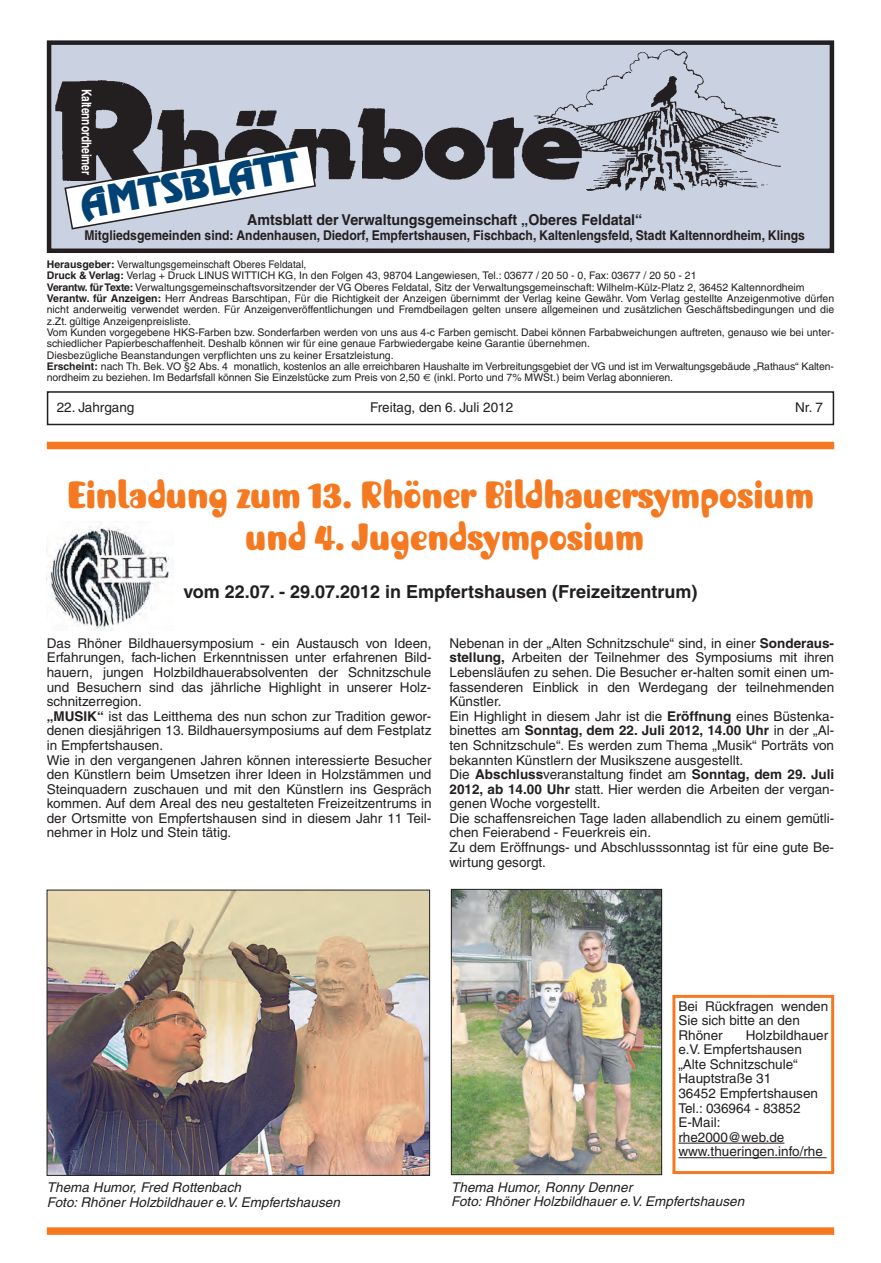
<style>
.page{position:relative;width:881px;height:1263px;background:#fff}
.page>*{position:absolute;margin:0;border:0;box-sizing:border-box;transform-origin:0 0}
.t1{font:39px/42.2px "Jellybaby ITC";color:#f47921;text-align:center}
.t2{font:36px "Revue LT";color:#004274}
.t3{font:700 18px "Helvetica LT";color:#231f20}
.t4{font:700 15px "Helvetica LT";color:#231f20;scale:.95 1}
.t5{font:13.5px/14.5px "Helvetica LT";color:#231f20}
.t6{font:italic 13.5px/14.5px "Helvetica LT";letter-spacing:.005em;color:#231f20}
.t7{font:700 13.5px "Helvetica LT";color:#231f20;scale:.9 1}
.t8{font:700 13.5px "Helvetica LT";color:#fff;scale:.75 1}
.t9{font:10.5px/11.4px "Helvetica LT";color:#231f20;scale:.95 1}
.s1{font-weight:700}
.s2{font-family:"Euro Sans"}
</style>
<div class="page">
<div style="left:47px;top:391px;width:786px;height:34px;border:2px solid #231f20"></div>
<div style="left:49px;top:43px;width:782px;height:208px;background:#cad1e1"></div>
<img style="left:55px;top:49px;width:726px;height:142px">
<div style="left:47px;top:40px;width:786px;height:213px;border:4px solid #231f20"></div>
<div style="left:71px;top:90px;width:24px;height:86px;background:#231f20"></div>
<svg style="left:63px;top:144px;width:254px;height:86px"></svg>
<img style="left:48px;top:521px;width:125px;height:109px">
<div style="left:672px;top:995px;width:161px;height:179px;border:3px solid #f47921"></div>
<hr style="left:678px;top:1143px;width:106px;height:1px;background:#231f20">
<hr style="left:678px;top:1157px;width:148px;height:1px;background:#231f20">
<img style="left:49px;top:892px;width:378px;height:281px">
<img style="left:453px;top:891px;width:206px;height:282px">
<div style="left:451px;top:889px;width:210px;height:286px;border:1px solid #231f20"></div>
<div style="left:47px;top:442px;width:786px;height:7px;background:#f47921"></div>
<div style="left:47px;top:1227px;width:786px;height:8px;background:#f47921"></div>
<p class="t8" style="left:92px;top:89px;width:117px;rotate:90deg">Kaltennordheimer</p>
<h2 class="t2" style="left:77px;top:186px;width:223px;rotate:-10deg">AMTSBLATT</h2>
<p class="t4" style="left:247px;top:214px;width:417px">Amtsblatt der Verwaltungsgemeinschaft „Oberes Feldatal“</p>
<p class="t7" style="left:84px;top:230px;width:801px">Mitgliedsgemeinden sind: Andenhausen, Diedorf, Empfertshausen, Fischbach, Kaltenlengsfeld, Stadt Kaltennordheim, Klings</p>
<p class="t9" style="left:47px;top:259px;width:830px"><span class="s1">Herausgeber:</span> Verwaltungsgemeinschaft Oberes Feldatal,<br><span class="s1">Druck &amp; Verlag:</span> Verlag + Druck LINUS WITTICH KG, In den Folgen 43, 98704 Langewiesen, Tel.: 03677 / 20 50 - 0, Fax: 03677 / 20 50 - 21<br><span class="s1">Verantw. fürTexte:</span> Verwaltungsgemeinschaftsvorsitzender der VG Oberes Feldatal, Sitz der Verwaltungsgemeinschaft: Wilhelm-Külz-Platz 2, 36452 Kaltennordheim <span class="s1">Verantw. für Anzeigen:</span> Herr Andreas Barschtipan, Für die Richtigkeit der Anzeigen übernimmt der Verlag keine Gewähr. Vom Verlag gestellte Anzeigenmotive dürfen nicht anderweitig verwendet werden. Für Anzeigenveröffentlichungen und Fremdbeilagen gelten unsere allgemeinen und zusätzlichen Geschäftsbedingungen und die z.Zt. gültige Anzeigenpreisliste.<br>Vom Kunden vorgegebene HKS-Farben bzw. Sonderfarben werden von uns aus 4-c Farben gemischt. Dabei können Farbabweichungen auftreten, genauso wie bei unter&shy;schiedlicher Papierbeschaffenheit. Deshalb können wir für eine genaue Farbwiedergabe keine Garantie übernehmen.<br>Diesbezügliche Beanstandungen verpflichten uns zu keiner Ersatzleistung.<br><span class="s1">Erscheint:</span> nach Th. Bek. VO §2 Abs. 4 monatlich, kostenlos an alle erreichbaren Haushalte im Verbreitungsgebiet der VG und ist im Verwaltungsgebäude „Rathaus“ Kalten&shy;nordheim zu beziehen. Im Bedarfsfall können Sie Einzelstücke zum Preis von 2,50 <span class="s2">€</span> (inkl. Porto und 7% MWSt.) beim Verlag abonnieren.</p>
<p class="t5" style="left:57px;top:401px;width:79px">22. Jahrgang</p>
<p class="t5" style="left:370px;top:401px;width:144px">Freitag, den 6. Juli 2012</p>
<p class="t5" style="left:794px;top:401px;width:29px">Nr. 7</p>
<h1 class="t1" style="left:67px;top:478px;width:748px">Einladung zum 13. Rhöner Bildhauersymposium und 4. Jugendsymposium</h1>
<h3 class="t3" style="left:183px;top:585px;width:515px">vom 22.07. - 29.07.2012 in Empfertshausen (Freizeitzentrum)</h3>
<p class="t5" style="left:47px;top:637px;width:386px">Das Rhöner Bildhauersymposium - ein Austausch von Ideen, Erfahrungen, fach-lichen Erkenntnissen unter erfahrenen Bild&shy;hauern, jungen Holzbildhauerabsolventen der Schnitzschule und Besuchern sind das jährliche Highlight in unserer Holz&shy;schnitzerregion.<br><span class="s1">„MUSIK“</span> ist das Leitthema des nun schon zur Tradition gewor&shy;denen diesjährigen 13. Bildhauersymposiums auf dem Festplatz in Empfertshausen.<br>Wie in den vergangenen Jahren können interessierte Besucher den Künstlern beim Umsetzen ihrer Ideen in Holzstämmen und Steinquadern zuschauen und mit den Künstlern ins Gespräch kommen. Auf dem Areal des neu gestalteten Freizeitzentrums in der Ortsmitte von Empfertshausen sind in diesem Jahr 11 Teil&shy;nehmer in Holz und Stein tätig.</p>
<p class="t5" style="left:449px;top:637px;width:386px">Nebenan in der „Alten Schnitzschule“ sind, in einer <span class="s1">Sonderaus&shy;stellung,</span> Arbeiten der Teilnehmer des Symposiums mit ihren Lebensläufen zu sehen. Die Besucher er-halten somit einen um&shy;fassenderen Einblick in den Werdegang der teilnehmenden Künstler.<br>Ein Highlight in diesem Jahr ist die <span class="s1">Eröffnung</span> eines Büstenka&shy;binettes am <span class="s1">Sonntag, dem 22. Juli 2012, 14.00 Uhr</span> in der „Al&shy;ten Schnitzschule“. Es werden zum Thema „Musik“ Porträts von bekannten Künstlern der Musikszene ausgestellt.<br>Die <span class="s1">Abschluss</span>veranstaltung findet am <span class="s1">Sonntag, dem 29. Juli 2012, ab 14.00 Uhr</span> statt. Hier werden die Arbeiten der vergan&shy;genen Woche vorgestellt.<br>Die schaffensreichen Tage laden allabendlich zu einem gemütli&shy;chen Feierabend - Feuerkreis ein.<br>Zu dem Eröffnungs- und Abschlusssonntag ist für eine gute Be&shy;wirtung gesorgt.</p>
<p class="t5" style="left:678px;top:1000px;width:151px">Bei Rückfragen wenden<br>Sie sich bitte an den<br>Rhöner</p>
<p class="t5" style="left:678px;top:1029px;width:151px;text-indent:67px">Holzbildhauer e.V. Empfertshausen „Alte Schnitzschule“<br>Hauptstraße 31<br>36452 Empfertshausen<br>Tel.: 036964 - 83852<br>E-Mail: rhe2000@web.de www.thueringen.info/rhe</p>
<p class="t6" style="left:47px;top:1181px;width:294px">Thema Humor, Fred Rottenbach<br>Foto: Rhöner Holzbildhauer e.V. Empfertshausen</p>
<p class="t6" style="left:451px;top:1181px;width:294px">Thema Humor, Ronny Denner<br>Foto: Rhöner Holzbildhauer e.V. Empfertshausen</p>
</div>
